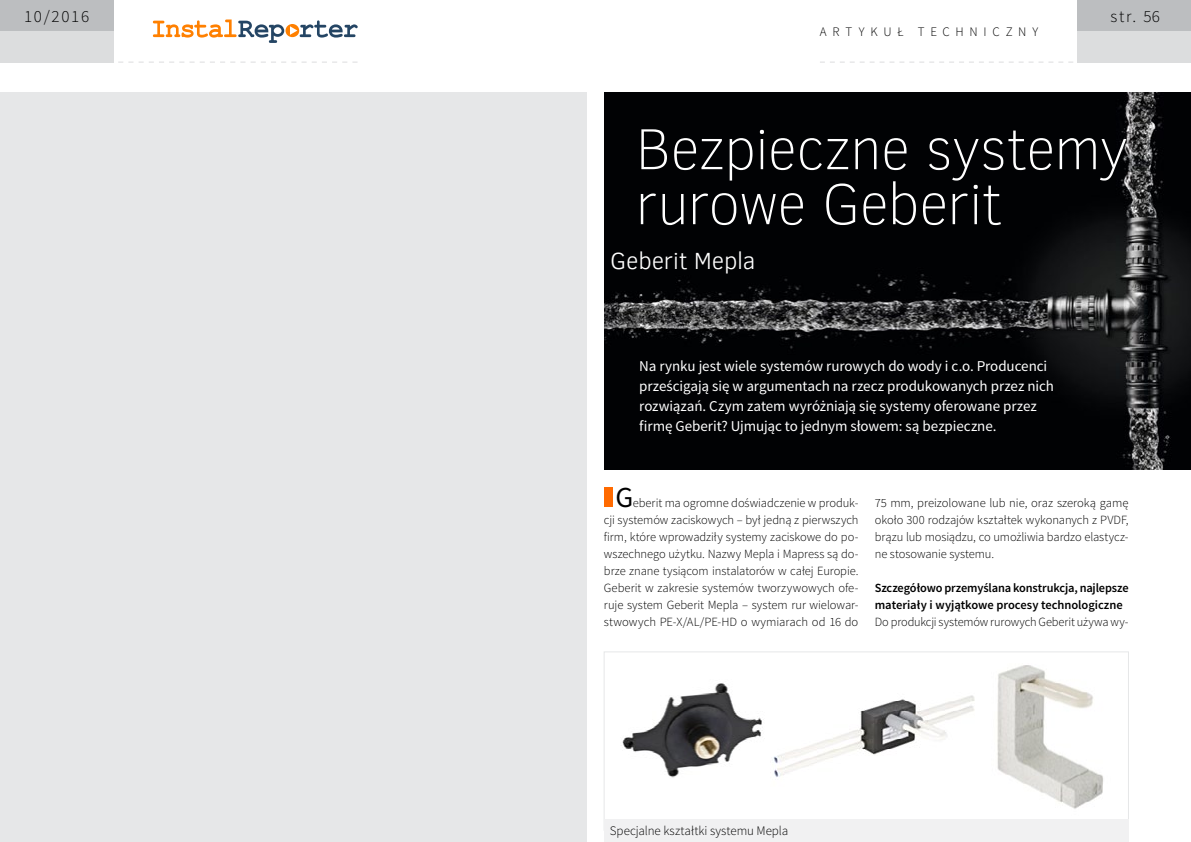
<style>
.page{position:relative;width:1191px;height:842px;background:#fff}
.page>*{position:absolute;margin:0;border:0;box-sizing:border-box;transform-origin:0 0}
.t1{font:100 59px/55px "Clear Sans";letter-spacing:-.02em;color:#fff}
.t2{font:29px "Source Sans Pro";color:#000}
.t3{font:300 24px "Clear Sans";letter-spacing:-.005em;color:#fff}
.t4{font:300 17px "Source Sans Pro";letter-spacing:.1em;color:#000}
.t5{font:15px/20px "Source Sans Pro";letter-spacing:-.005em;color:#fff}
.t6{font:300 13px "Source Sans Pro";letter-spacing:.005em;color:#000}
.t7{font:300 13px "Source Sans Pro";letter-spacing:.44em;color:#000}
.t8{font:300 12.5px/17px "Source Sans Pro";letter-spacing:-.005em;color:#000;text-align:justify}
.t9{font:600 12.5px/17px "Source Sans Pro";letter-spacing:-.01em;color:#000}
</style>
<div class="page">
<div style="left:1077px;top:0;width:114px;height:31px;background:#bcbec0"></div>
<div style="left:1077px;top:31px;width:114px;height:31px;background:#dcddde"></div>
<svg style="left:153px;top:20px;width:204px;height:23px"></svg>
<div style="left:0;top:0;width:113px;height:31px;background:#bcbec0"></div>
<div style="left:0;top:31px;width:113px;height:31px;background:#dcddde"></div>
<svg style="left:108px;top:62px;width:249px;height:1px"></svg>
<svg style="left:820px;top:62px;width:263px;height:1px"></svg>
<img style="left:605px;top:93px;width:586px;height:377px">
<div style="left:604px;top:487px;width:8px;height:20px;background:#ff6a00"></div>
<img style="left:622px;top:683px;width:142px;height:95px">
<img style="left:773px;top:695px;width:202px;height:82px">
<img style="left:975px;top:651px;width:144px;height:158px">
<div style="left:604px;top:819px;width:524px;height:23px;background:#f1f1f2"></div>
<div style="left:0;top:93px;width:587px;height:749px;background:#e6e7e8"></div>
<h3 class="t4" style="left:24px;top:6px;width:67px">10/2016</h3>
<h3 class="t4" style="left:1110px;top:6px;width:51px">str. 56</h3>
<p class="t7" style="left:820px;top:24px;width:220px">artykuł techniczny</p>
<h1 class="t1" style="left:635px;top:121px;width:494px">Bezpieczne systemy rurowe Geberit</h1>
<h3 class="t3" style="left:610px;top:245px;width:147px">Geberit Mepla</h3>
<p class="t5" style="left:639px;top:356px;width:416px">Na rynku jest wiele systemów rurowych do wody i c.o. Producenci prześcigają się w argumentach na rzecz produkowanych przez nich rozwiązań. Czym zatem wyróżniają się systemy oferowane przez firmę Geberit? Ujmując to jednym słowem: są bezpieczne.</p>
<h2 class="t2" style="left:615px;top:480px;width:19px">G</h2>
<p class="t8" style="left:604px;top:495px;width:256px;text-indent:29px">eberit ma ogromne doświadczenie w produk&shy;cji systemów zaciskowych – był jedną z pierwszych firm, które wprowadziły systemy zaciskowe do po&shy;wszechnego użytku. Nazwy Mepla i Mapress są do&shy;brze znane tysiącom instalatorów w całej Europie.<br>Geberit w zakresie systemów tworzywowych ofe&shy;ruje system Geberit Mepla – system rur wielowar&shy;stwowych PE-X/AL/PE-HD o wymiarach od 16 do</p>
<p class="t8" style="left:874px;top:495px;width:255px">75 mm, preizolowane lub nie, oraz szeroką gamę około 300 rodzajów kształtek wykonanych z PVDF, brązu lub mosiądzu, co umożliwia bardzo elastycz&shy;ne stosowanie systemu.</p>
<p class="t9" style="left:874px;top:580px;width:255px">Szczegółowo przemyślana konstrukcja, najlepsze materiały i wyjątkowe procesy technologiczne</p>
<p class="t8" style="left:874px;top:614px;width:255px">Do produkcji systemów rurowych Geberit używa wy-</p>
<p class="t6" style="left:610px;top:822px;width:180px">Specjalne kształtki systemu Mepla</p>
</div>
